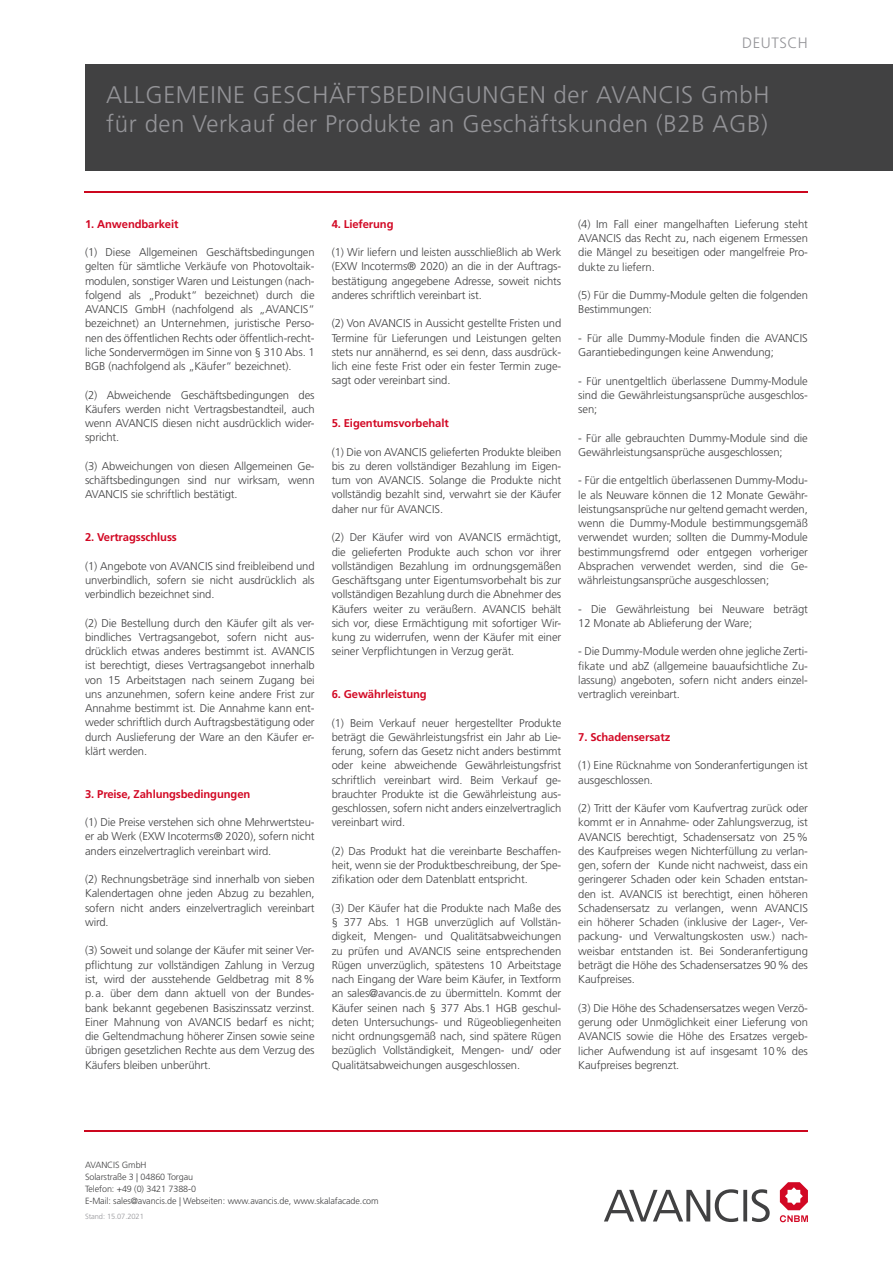
<style>
.page{position:relative;width:893px;height:1263px;background:#fff}
.page>*{position:absolute;margin:0;border:0;box-sizing:border-box;transform-origin:0 0}
.t1{font:300 24px/28.8px "Frutiger LT Std";letter-spacing:.025em;color:#949498}
.t2{font:300 15px "Frutiger LT Std";letter-spacing:.035em;color:#949498}
.t3{font:300 11.25px/14.2px "Frutiger LT Std";letter-spacing:-.01em;color:#414142;text-align:justify}
.t4{font:700 11.25px "Frutiger LT Std";letter-spacing:-.01em;color:#d20824}
.t5{font:300 9px/12px "Frutiger LT Std";letter-spacing:-.01em;color:#414142}
.t6{font:300 7.5px "Frutiger LT Std";letter-spacing:-.01em;color:#949498}
</style>
<div class="page">
<svg style="left:780px;top:1182px;width:28px;height:40px"></svg>
<svg style="left:604px;top:1189px;width:166px;height:33px"></svg>
<div style="left:85px;top:64px;width:808px;height:107px;background:#414142"></div>
<img style="left:85px;top:191px;width:723px;height:1px">
<img style="left:85px;top:1130px;width:723px;height:1px">
<h2 class="t2" style="left:742px;top:34px;width:67px">DEUTSCH</h2>
<h1 class="t1" style="left:106px;top:81px;width:665px">ALLGEMEINE GESCHÄFTSBEDINGUNGEN der AVANCIS GmbH für den Verkauf der Produkte an Geschäftskunden (B2B AGB)</h1>
<p class="t4" style="left:85px;top:217px;width:95px">1. Anwendbarkeit</p>
<p class="t3" style="left:85px;top:245px;width:231px">(1) Diese Allgemeinen Geschäftsbedingungen gelten für sämtliche Verkäufe von Photovoltaik&shy;modulen, sonstiger Waren und Leistungen (nach&shy;folgend als „Produkt“ bezeichnet) durch die AVANCIS GmbH (nachfolgend als „AVANCIS“ bezeichnet) an Unternehmen, juristische Perso&shy;nen des öffentlichen Rechts oder öffentlich-recht&shy;liche Sondervermögen im Sinne von § 310 Abs. 1<br>BGB (nachfolgend als „Käufer“ bezeichnet).</p>
<p class="t3" style="left:85px;top:388px;width:231px">(2) Abweichende Geschäftsbedingungen des Käufers werden nicht Vertragsbestandteil, auch wenn AVANCIS diesen nicht ausdrücklich wider&shy;spricht.</p>
<p class="t3" style="left:85px;top:459px;width:231px">(3) Abweichungen von diesen Allgemeinen Ge&shy;schäftsbedingungen sind nur wirksam, wenn AVANCIS sie schriftlich bestätigt.</p>
<p class="t4" style="left:85px;top:531px;width:93px">2. Vertragsschluss</p>
<p class="t3" style="left:85px;top:559px;width:231px">(1) Angebote von AVANCIS sind freibleibend und unverbindlich, sofern sie nicht ausdrücklich als verbindlich bezeichnet sind.</p>
<p class="t3" style="left:85px;top:616px;width:231px">(2) Die Bestellung durch den Käufer gilt als ver&shy;bindliches Vertragsangebot, sofern nicht aus&shy;drücklich etwas anderes bestimmt ist. AVANCIS ist berechtigt, dieses Vertragsangebot innerhalb von 15 Arbeitstagen nach seinem Zugang bei uns anzunehmen, sofern keine andere Frist zur Annahme bestimmt ist. Die Annahme kann ent&shy;weder schriftlich durch Auftragsbestätigung oder durch Auslieferung der Ware an den Käufer er&shy;klärt werden.</p>
<p class="t4" style="left:85px;top:787px;width:167px">3. Preise, Zahlungsbedingungen</p>
<p class="t3" style="left:85px;top:815px;width:231px">(1) Die Preise verstehen sich ohne Mehrwertsteu&shy;er ab Werk (EXW Incoterms® 2020), sofern nicht anders einzelvertraglich vereinbart wird.</p>
<p class="t3" style="left:85px;top:872px;width:231px">(2) Rechnungsbeträge sind innerhalb von sieben Kalendertagen ohne jeden Abzug zu bezahlen, sofern nicht anders einzelvertraglich vereinbart wird.</p>
<p class="t3" style="left:85px;top:944px;width:231px">(3) Soweit und solange der Käufer mit seiner Ver&shy;pflichtung zur vollständigen Zahlung in Verzug ist, wird der ausstehende Geldbetrag mit 8% p.a. über dem dann aktuell von der Bundes&shy;bank bekannt gegebenen Basiszinssatz verzinst.<br>Einer Mahnung von AVANCIS bedarf es nicht; die Geltendmachung höherer Zinsen sowie seine übrigen gesetzlichen Rechte aus dem Verzug des Käufers bleiben unberührt.</p>
<p class="t4" style="left:332px;top:217px;width:63px">4. Lieferung</p>
<p class="t3" style="left:332px;top:245px;width:231px">(1) Wir liefern und leisten ausschließlich ab Werk (EXW Incoterms® 2020) an die in der Auftrags&shy;bestätigung angegebene Adresse, soweit nichts anderes schriftlich vereinbart ist.</p>
<p class="t3" style="left:332px;top:317px;width:231px">(2) Von AVANCIS in Aussicht gestellte Fristen und Termine für Lieferungen und Leistungen gelten stets nur annähernd, es sei denn, dass ausdrück&shy;lich eine feste Frist oder ein fester Termin zuge&shy;sagt oder vereinbart sind.</p>
<p class="t4" style="left:332px;top:417px;width:119px">5. Eigentumsvorbehalt</p>
<p class="t3" style="left:332px;top:445px;width:231px">(1) Die von AVANCIS gelieferten Produkte bleiben bis zu deren vollständiger Bezahlung im Eigen&shy;tum von AVANCIS. Solange die Produkte nicht vollständig bezahlt sind, verwahrt sie der Käufer daher nur für AVANCIS.</p>
<p class="t3" style="left:332px;top:530px;width:231px">(2) Der Käufer wird von AVANCIS ermächtigt, die gelieferten Produkte auch schon vor ihrer vollständigen Bezahlung im ordnungsgemäßen Geschäftsgang unter Eigentumsvorbehalt bis zur vollständigen Bezahlung durch die Abnehmer des Käufers weiter zu veräußern. AVANCIS behält sich vor, diese Ermächtigung mit sofortiger Wir&shy;kung zu widerrufen, wenn der Käufer mit einer seiner Verpflichtungen in Verzug gerät.</p>
<p class="t4" style="left:332px;top:687px;width:97px">6. Gewährleistung</p>
<p class="t3" style="left:332px;top:716px;width:231px">(1) Beim Verkauf neuer hergestellter Produkte beträgt die Gewährleistungsfrist ein Jahr ab Lie&shy;ferung, sofern das Gesetz nicht anders bestimmt oder keine abweichende Gewährleistungsfrist schriftlich vereinbart wird. Beim Verkauf ge&shy;brauchter Produkte ist die Gewährleistung aus&shy;geschlossen, sofern nicht anders einzelvertraglich vereinbart wird.</p>
<p class="t3" style="left:332px;top:844px;width:231px">(2) Das Produkt hat die vereinbarte Beschaffen&shy;heit, wenn sie der Produktbeschreibung, der Spe&shy;zifikation oder dem Datenblatt entspricht.</p>
<p class="t3" style="left:332px;top:901px;width:231px">(3) Der Käufer hat die Produkte nach Maße des § 377 Abs. 1 HGB unverzüglich auf Vollstän&shy;digkeit, Mengen- und Qualitätsabweichungen zu prüfen und AVANCIS seine entsprechenden Rügen unverzüglich, spätestens 10 Arbeitstage nach Eingang der Ware beim Käufer, in Textform an sales@avancis.de zu übermitteln. Kommt der Käufer seinen nach § 377 Abs.1 HGB geschul&shy;deten Untersuchungs- und Rügeobliegenheiten nicht ordnungsgemäß nach, sind spätere Rügen bezüglich Vollständigkeit, Mengen- und/ oder Qualitätsabweichungen ausgeschlossen.</p>
<p class="t3" style="left:578px;top:217px;width:231px">(4) Im Fall einer mangelhaften Lieferung steht AVANCIS das Recht zu, nach eigenem Ermessen die Mängel zu beseitigen oder mangelfreie Pro&shy;dukte zu liefern.</p>
<p class="t3" style="left:578px;top:288px;width:231px">(5) Für die Dummy-Module gelten die folgenden<br>Bestimmungen:</p>
<p class="t3" style="left:578px;top:331px;width:231px">- Für alle Dummy-Module finden die AVANCIS<br>Garantiebedingungen keine Anwendung;</p>
<p class="t3" style="left:578px;top:374px;width:231px">- Für unentgeltlich überlassene Dummy-Module sind die Gewährleistungsansprüche ausgeschlos&shy;sen;</p>
<p class="t3" style="left:578px;top:431px;width:231px">- Für alle gebrauchten Dummy-Module sind die<br>Gewährleistungsansprüche ausgeschlossen;</p>
<p class="t3" style="left:578px;top:473px;width:231px">- Für die entgeltlich überlassenen Dummy-Modu&shy;le als Neuware können die 12 Monate Gewähr&shy;leistungsansprüche nur geltend gemacht werden, wenn die Dummy-Module bestimmungsgemäß verwendet wurden; sollten die Dummy-Module bestimmungsfremd oder entgegen vorheriger Absprachen verwendet werden, sind die Ge&shy;währleistungsansprüche ausgeschlossen;</p>
<p class="t3" style="left:578px;top:602px;width:231px">- Die Gewährleistung bei Neuware beträgt<br>12 Monate ab Ablieferung der Ware;</p>
<p class="t3" style="left:578px;top:644px;width:231px">- Die Dummy-Module werden ohne jegliche Zerti&shy;fikate und abZ (allgemeine bauaufsichtliche Zu&shy;lassung) angeboten, sofern nicht anders einzel&shy;vertraglich vereinbart.</p>
<p class="t4" style="left:578px;top:730px;width:93px">7. Schadensersatz</p>
<p class="t3" style="left:578px;top:758px;width:231px">(1) Eine Rücknahme von Sonderanfertigungen ist ausgeschlossen.</p>
<p class="t3" style="left:578px;top:801px;width:231px">(2) Tritt der Käufer vom Kaufvertrag zurück oder kommt er in Annahme- oder Zahlungsverzug, ist AVANCIS berechtigt, Schadensersatz von 25% des Kaufpreises wegen Nichterfüllung zu verlan&shy;gen, sofern der Kunde nicht nachweist, dass ein geringerer Schaden oder kein Schaden entstan&shy;den ist. AVANCIS ist berechtigt, einen höheren Schadensersatz zu verlangen, wenn AVANCIS ein höherer Schaden (inklusive der Lager-, Ver&shy;packung- und Verwaltungskosten usw.) nach&shy;weisbar entstanden ist. Bei Sonderanfertigung beträgt die Höhe des Schadensersatzes 90% des Kaufpreises.</p>
<p class="t3" style="left:578px;top:1001px;width:231px">(3) Die Höhe des Schadensersatzes wegen Verzö&shy;gerung oder Unmöglichkeit einer Lieferung von AVANCIS sowie die Höhe des Ersatzes vergeb&shy;licher Aufwendung ist auf insgesamt 10% des Kaufpreises begrenzt.</p>
<p class="t5" style="left:85px;top:1159px;width:295px">AVANCIS GmbH<br>Solarstraße 3 | 04860 Torgau<br>Telefon: +49 (0) 3421 7388-0<br>E-Mail: sales@avancis.de | Webseiten: www.avancis.de, www.skalafacade.com</p>
<p class="t6" style="left:85px;top:1212px;width:60px">Stand: 15.07.2021</p>
</div>
